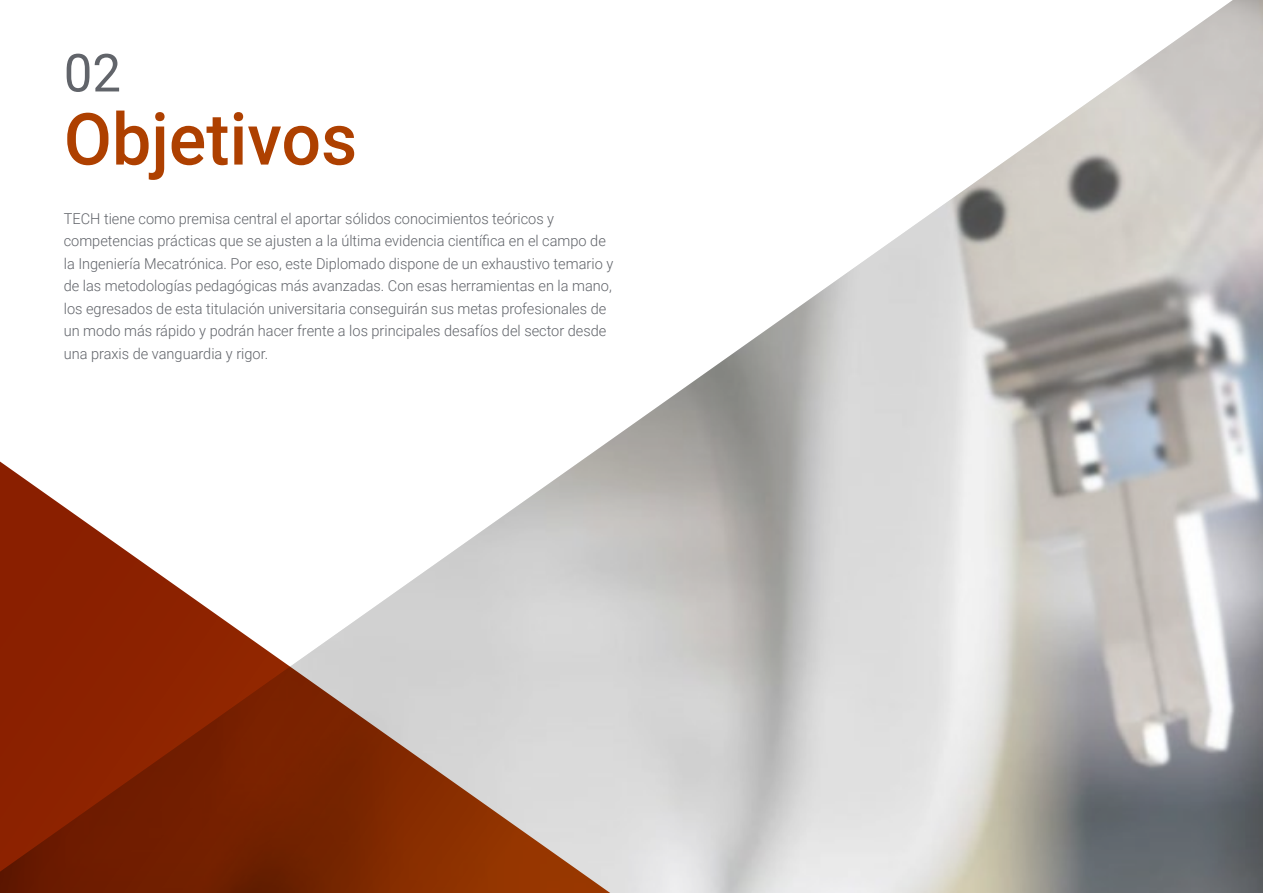
<style>
.page{position:relative;width:1263px;height:893px;background:#fff}
.page>*{position:absolute;margin:0;border:0;box-sizing:border-box;transform-origin:0 0}
.t1{font:500 72px "Roboto";color:#ae4000}
.t2{font:52.5px "Roboto";color:#61646a}
.t3{font:300 15px/22.5px "Roboto";color:#61646a}
</style>
<div class="page">
<img style="left:602px;top:0;width:661px;height:893px">
<svg style="left:0;top:446px;width:640px;height:447px"></svg>
<h2 class="t2" style="left:64px;top:36px;width:59px">02</h2>
<h1 class="t1" style="left:64px;top:89px;width:295px">Objetivos</h1>
<p class="t3" style="left:64px;top:207px;width:551px">TECH tiene como premisa central el aportar sólidos conocimientos teóricos y competencias prácticas que se ajusten a la última evidencia científica en el campo de la Ingeniería Mecatrónica. Por eso, este Diplomado dispone de un exhaustivo temario y de las metodologías pedagógicas más avanzadas. Con esas herramientas en la mano, los egresados de esta titulación universitaria conseguirán sus metas profesionales de un modo más rápido y podrán hacer frente a los principales desafíos del sector desde una praxis de vanguardia y rigor.</p>
</div>
